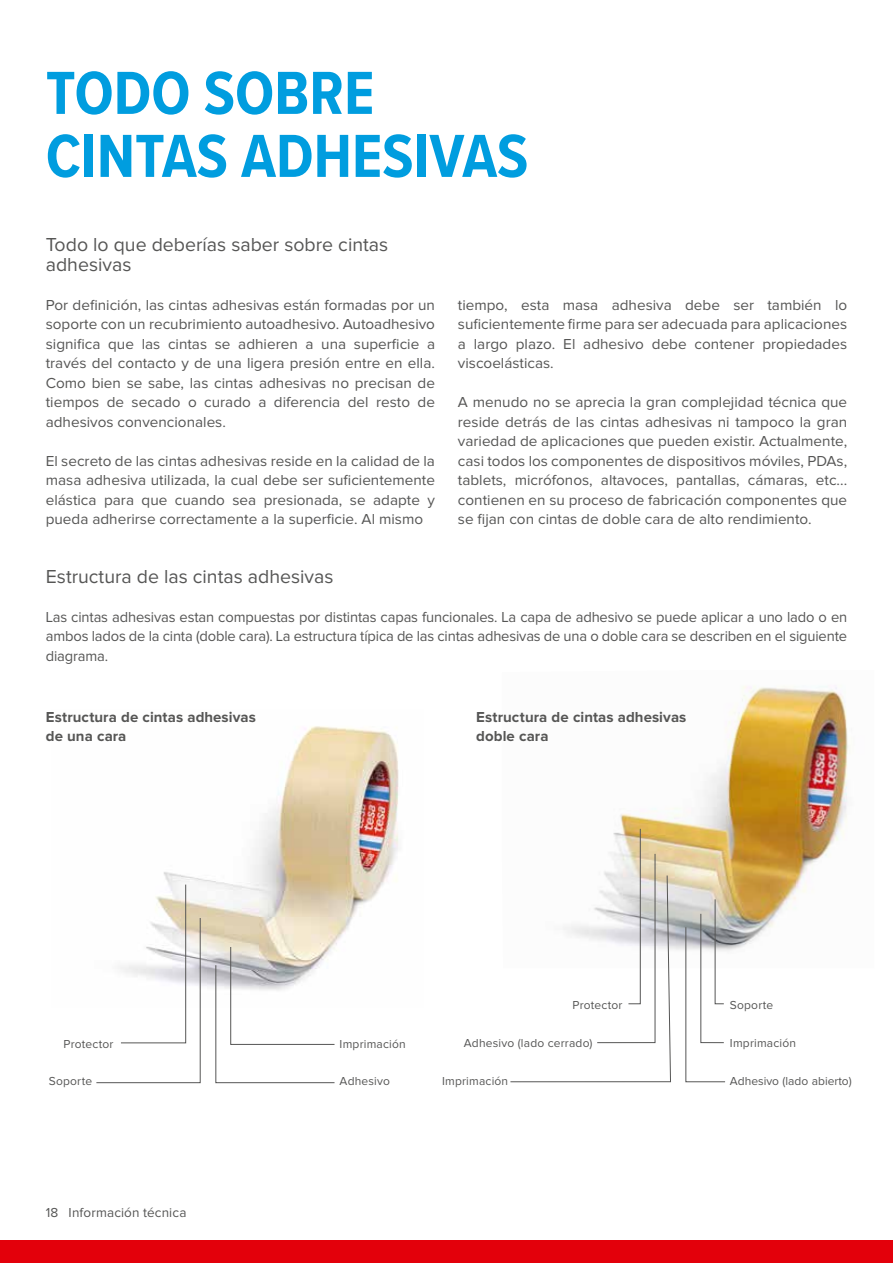
<style>
.page{position:relative;width:893px;height:1263px;background:#fff}
.page>*{position:absolute;margin:0;border:0;box-sizing:border-box;transform-origin:0 0}
.t1{font:700 63px/63px "Proxima Nova Cond";color:#009ddf}
.t2{font:19.5px/19.5px "Proxima Nova";color:#565655}
.t3{font:15px/19.5px "Proxima Nova";color:#565655;text-align:justify}
.t4{font:700 15px/19.5px "Proxima Nova";letter-spacing:.005em;color:#565655}
.t5{font:13.5px "Proxima Nova";letter-spacing:.01em;color:#565655}
.t6{font:12px "Proxima Nova";letter-spacing:.015em;color:#565655}
</style>
<div class="page">
<img style="left:163px;top:726px;width:236px;height:261px">
<svg style="left:96px;top:884px;width:105px;height:199px"></svg>
<svg style="left:215px;top:946px;width:120px;height:137px"></svg>
<img style="left:620px;top:686px;width:229px;height:265px">
<svg style="left:510px;top:828px;width:216px;height:254px"></svg>
<div style="left:0;top:1240px;width:893px;height:23px;background:#e3000b"></div>
<h1 class="t1" style="left:46px;top:60px;width:484px">TODO SOBRE<br>CINTAS ADHESIVAS</h1>
<h2 class="t2" style="left:46px;top:236px;width:344px">Todo lo que deberías saber sobre cintas adhesivas</h2>
<p class="t3" style="left:46px;top:295px;width:391px">Por definición, las cintas adhesivas están formadas por un soporte con un recubrimiento autoadhesivo. Autoadhesivo significa que las cintas se adhieren a una superficie a través del contacto y de una ligera presión entre en ella.<br>Como bien se sabe, las cintas adhesivas no precisan de tiempos de secado o curado a diferencia del resto de adhesivos convencionales.</p>
<p class="t3" style="left:46px;top:451px;width:391px">El secreto de las cintas adhesivas reside en la calidad de la masa adhesiva utilizada, la cual debe ser suficientemente elástica para que cuando sea presionada, se adapte y pueda adherirse correctamente a la superficie. Al mismo</p>
<p class="t3" style="left:458px;top:295px;width:391px">tiempo, esta masa adhesiva debe ser también lo suficientemente firme para ser adecuada para aplicaciones a largo plazo. El adhesivo debe contener propiedades viscoelásticas.</p>
<p class="t3" style="left:458px;top:393px;width:391px">A menudo no se aprecia la gran complejidad técnica que reside detrás de las cintas adhesivas ni tampoco la gran variedad de aplicaciones que pueden existir. Actualmente, casi todos los componentes de dispositivos móviles, PDAs, tablets, micrófonos, altavoces, pantallas, cámaras, etc... contienen en su proceso de fabricación componentes que se fijan con cintas de doble cara de alto rendimiento.</p>
<h2 class="t2" style="left:46px;top:567px;width:289px">Estructura de las cintas adhesivas</h2>
<p class="t3" style="left:46px;top:607px;width:803px">Las cintas adhesivas estan compuestas por distintas capas funcionales. La capa de adhesivo se puede aplicar a uno lado o en ambos lados de la cinta (doble cara). La estructura típica de las cintas adhesivas de una o doble cara se describen en el siguiente diagrama.</p>
<p class="t4" style="left:46px;top:707px;width:212px">Estructura de cintas adhesivas de una cara</p>
<p class="t4" style="left:476px;top:707px;width:212px">Estructura de cintas adhesivas doble cara</p>
<p class="t6" style="left:64px;top:1039px;width:51px">Protector</p>
<p class="t6" style="left:49px;top:1076px;width:45px">Soporte</p>
<p class="t5" style="left:46px;top:1206px;width:142px">18 Información técnica</p>
<p class="t6" style="left:340px;top:1038px;width:68px">Imprimación</p>
<p class="t6" style="left:340px;top:1076px;width:52px">Adhesivo</p>
<p class="t6" style="left:573px;top:999px;width:51px">Protector</p>
<p class="t6" style="left:730px;top:999px;width:45px">Soporte</p>
<p class="t6" style="left:464px;top:1037px;width:130px">Adhesivo (lado cerrado)</p>
<p class="t6" style="left:442px;top:1076px;width:68px">Imprimación</p>
<p class="t6" style="left:730px;top:1037px;width:68px">Imprimación</p>
<p class="t6" style="left:730px;top:1075px;width:123px">Adhesivo (lado abierto)</p>
</div>
